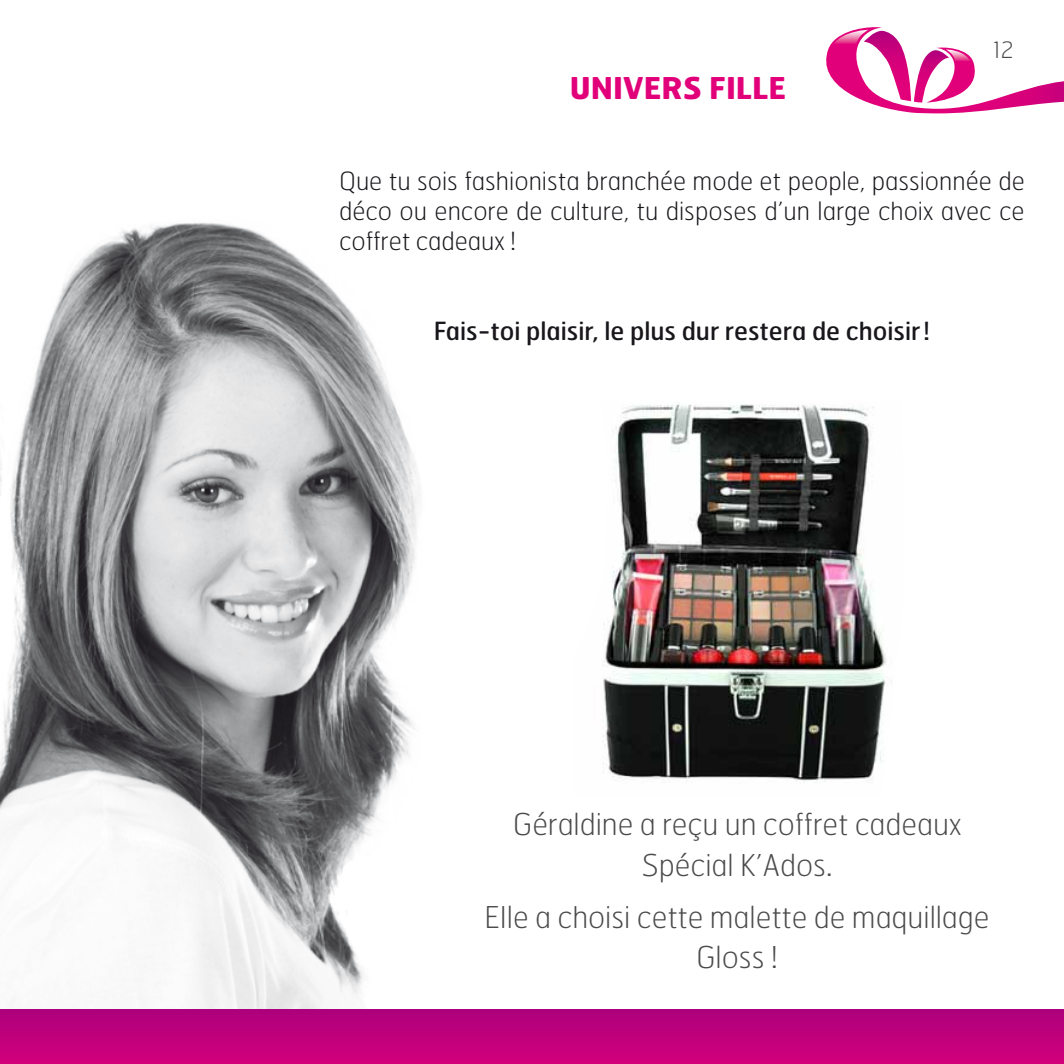
<style>
.page{position:relative;width:1064px;height:1064px;background:#fff}
.page>*{position:absolute;margin:0;border:0;box-sizing:border-box;transform-origin:0 0}
.t1{font:100 30px/40px "Hermes";color:#4b4b4d;text-align:center}
.t2{font:700 30px "Hermes";color:#e2007a}
.t3{font:100 25px/30px "Hermes";color:#1a171c;text-align:justify}
.t4{font:25px "Hermes";color:#1a171c}
.t5{font:100 22.5px "Hermes";color:#4b4b4d}
</style>
<div class="page">
<img style="left:0;top:223px;width:420px;height:786px">
<div style="left:0;top:1009px;width:1063px;height:54px;background:linear-gradient(to bottom,#ad007c,#d1007b)"></div>
<svg style="left:826px;top:27px;width:237px;height:86px"></svg>
<img style="left:602px;top:404px;width:284px;height:379px">
<p class="t2" style="left:569px;top:68px;width:218px">UNIVERS FILLE</p>
<p class="t5" style="left:992px;top:35px;width:22px">12</p>
<p class="t3" style="left:339px;top:165px;width:687px">Que tu sois fashionista branchée mode et people, passionnée de déco ou encore de culture, tu disposes d’un large choix avec ce coffret cadeaux !</p>
<p class="t4" style="left:433px;top:315px;width:497px">Fais-toi plaisir, le plus dur restera de choisir !</p>
<p class="t1" style="left:512px;top:803px;width:450px">Géraldine a reçu un coffret cadeaux<br>Spécial K’Ados.</p>
<p class="t1" style="left:484px;top:896px;width:506px">EIle a choisi cette malette de maquillage<br>Gloss !</p>
</div>
